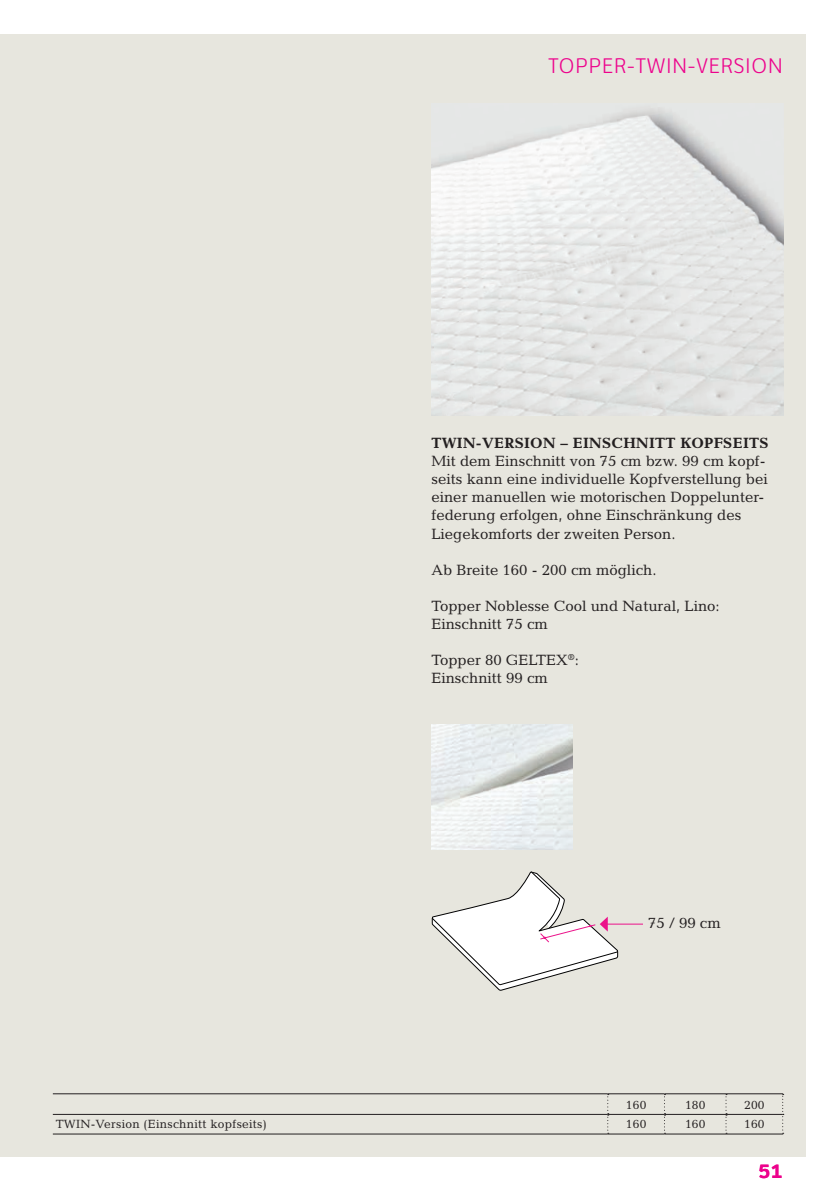
<style>
.page{position:relative;width:840px;height:1191px;background:#fff}
.page>*{position:absolute;margin:0;border:0;box-sizing:border-box;transform-origin:0 0}
.t1{font:300 22px "Clearview Text";letter-spacing:.015em;color:#ed028c}
.t2{font:700 20px "Clearview Text";color:#ed028c}
.t3{font:300 18.4px "Helvetica Neue";color:#101315}
.t4{font:15px/18px "Candida Std";color:#231f20}
.t5{font:700 15px "Candida Std";letter-spacing:.02em;color:#231f20}
.t6{font:12px "Candida Std";letter-spacing:.02em;color:#231f20}
</style>
<div class="page">
<div style="left:0;top:34px;width:805px;height:1123px;background:#e7e6de"></div>
<hr style="left:606px;top:923px;width:36px;height:1px;background:#eb128a">
<svg style="left:432px;top:871px;width:185px;height:119px"></svg>
<img style="left:431px;top:109px;width:351px;height:306px">
<svg style="left:607px;top:1094px;width:1px;height:39px"></svg>
<svg style="left:663px;top:1094px;width:2px;height:39px"></svg>
<svg style="left:725px;top:1094px;width:1px;height:37px"></svg>
<svg style="left:781px;top:1094px;width:2px;height:39px"></svg>
<hr style="left:53px;top:1093px;width:554px;height:1px;background:#231f20">
<hr style="left:607px;top:1093px;width:57px;height:1px;background:#231f20">
<hr style="left:664px;top:1093px;width:61px;height:1px;background:#231f20">
<hr style="left:725px;top:1093px;width:57px;height:1px;background:#231f20">
<hr style="left:53px;top:1114px;width:554px;height:1px;background:#231f20">
<hr style="left:607px;top:1114px;width:57px;height:1px;background:#231f20">
<hr style="left:664px;top:1114px;width:61px;height:1px;background:#231f20">
<hr style="left:725px;top:1114px;width:56px;height:1px;background:#231f20">
<hr style="left:53px;top:1133px;width:554px;height:1px;background:#231f20">
<hr style="left:607px;top:1133px;width:57px;height:1px;background:#231f20">
<hr style="left:664px;top:1133px;width:61px;height:1px;background:#231f20">
<hr style="left:725px;top:1133px;width:57px;height:1px;background:#231f20">
<img style="left:431px;top:724px;width:141px;height:125px">
<h1 class="t1" style="left:548px;top:54px;width:236px">TOPPER-TWIN-VERSION</h1>
<p class="t5" style="left:431px;top:435px;width:338px">TWIN-VERSION – EINSCHNITT KOPFSEITS</p>
<p class="t4" style="left:431px;top:452px;width:338px">Mit dem Einschnitt von 75 cm bzw. 99 cm kopf&shy;seits kann eine individuelle Kopfverstellung bei einer manuellen wie motorischen Doppelunter&shy;federung erfolgen, ohne Einschränkung des Liegekomforts der zweiten Person.</p>
<p class="t4" style="left:431px;top:560px;width:227px">Ab Breite 160 - 200 cm möglich.</p>
<p class="t4" style="left:431px;top:596px;width:290px">Topper Noblesse Cool und Natural, Lino:<br>Einschnitt 75 cm</p>
<p class="t4" style="left:431px;top:650px;width:149px">Topper 80 GELTEX<sup>®</sup>:<br>Einschnitt 99 cm</p>
<p class="t3" style="left:651px;top:908px;width:89px">75 / 99 cm</p>
<p class="t4" style="left:647px;top:914px;width:74px">75 / 99 cm</p>
<p class="t6" style="left:625px;top:1097px;width:22px">160</p>
<p class="t6" style="left:684px;top:1097px;width:22px">180</p>
<p class="t6" style="left:743px;top:1097px;width:22px">200</p>
<p class="t6" style="left:56px;top:1117px;width:212px">TWIN-Version (Einschnitt kopfseits)</p>
<p class="t6" style="left:625px;top:1117px;width:22px">160</p>
<p class="t6" style="left:684px;top:1117px;width:22px">160</p>
<p class="t6" style="left:743px;top:1117px;width:22px">160</p>
<h2 class="t2" style="left:757px;top:1159px;width:27px">51</h2>
</div>
